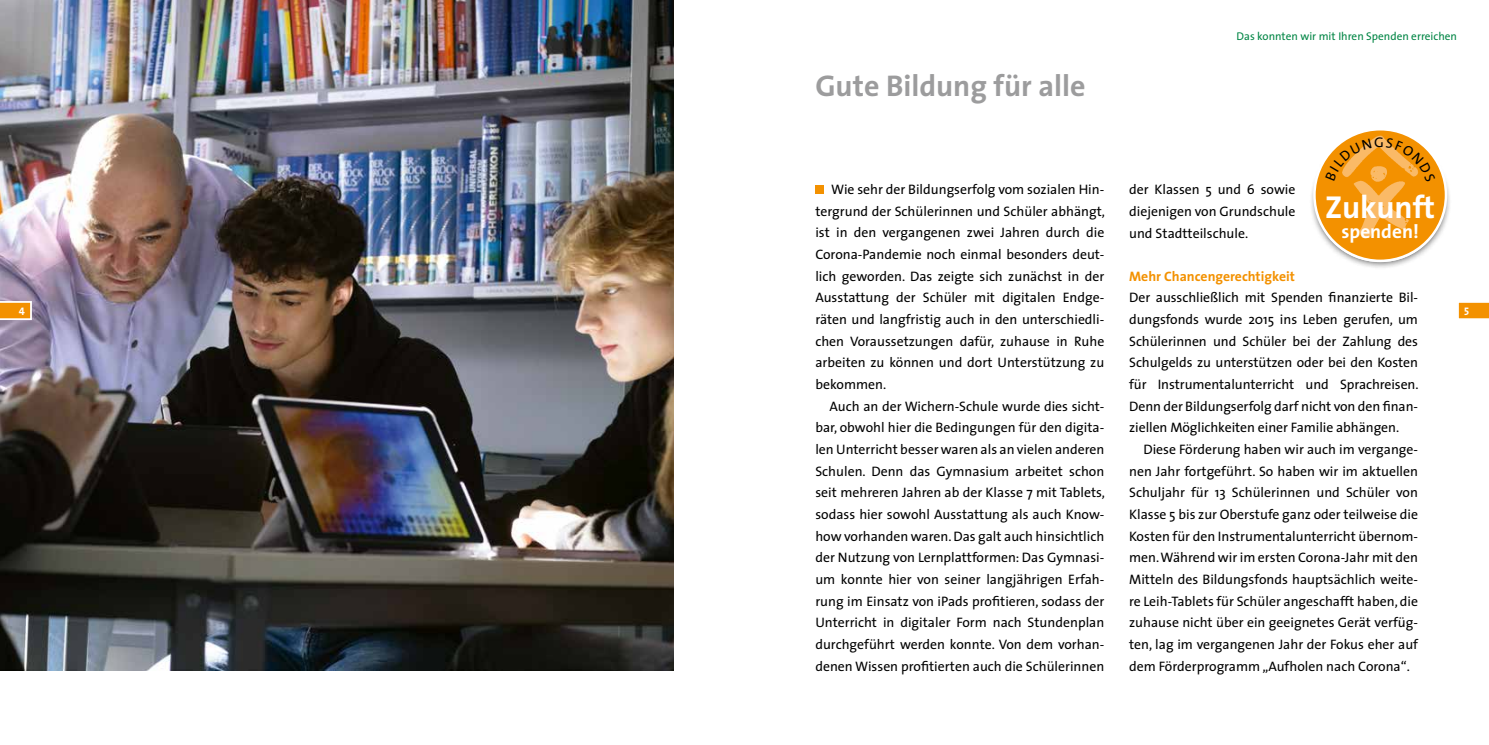
<style>
.page{position:relative;width:1489px;height:745px;background:#fff}
.page>*{position:absolute;margin:0;border:0;box-sizing:border-box;transform-origin:0 0}
.t1{font:700 31.88px "The Sans";letter-spacing:-.005em;color:#fff}
.t2{font:700 30px "The Sans";color:#9c9c9d}
.t3{font:700 19.38px "The Sans";color:#fff}
.t4{font:13.75px/21.6px "The Sans";color:#000;text-align:justify}
.t5{font:700 13.75px "The Sans";color:#f39100}
.t6{font:11.25px "The Sans";color:#008544}
.t7{font:11px "The Sans Bold Caps";color:#fff}
</style>
<div class="page">
<div style="left:1308px;top:134px;width:143px;height:135px;background:#000;opacity:.75"></div>
<div style="left:1314px;top:129px;width:131px;height:132px;background:#f39100;border-radius:50%"></div>
<img style="left:1340px;top:135px;width:79px;height:103px">
<div style="left:815px;top:185px;width:9px;height:9px;background:#f39100"></div>
<img style="left:0;top:0;width:673px;height:670px">
<svg style="left:1458px;top:302px;width:30px;height:17px"></svg>
<svg style="left:0;top:300px;width:33px;height:21px"></svg>
<svg style="left:1325px;top:137px;width:110px;height:45px"></svg>
<h2 class="t2" style="left:815px;top:61px;width:272px">Gute Bildung für alle</h2>
<p class="t6" style="left:1236px;top:27px;width:222px">Das konnten wir mit Ihren Spenden erreichen</p>
<p class="t4" style="left:815px;top:178px;width:291px;text-indent:16px">Wie sehr der Bildungserfolg vom sozialen Hin&shy;tergrund der Schülerinnen und Schüler abhängt, ist in den vergangenen zwei Jahren durch die Corona-Pandemie noch einmal besonders deut&shy;lich geworden. Das zeigte sich zunächst in der Ausstattung der Schüler mit digitalen Endge&shy;räten und langfristig auch in den unterschiedli&shy;chen Voraussetzungen dafür, zuhause in Ruhe arbeiten zu können und dort Unterstützung zu bekommen.</p>
<p class="t4" style="left:815px;top:394px;width:291px;text-indent:14px">Auch an der Wichern-Schule wurde dies sicht&shy;bar, obwohl hier die Bedingungen für den digita&shy;len Unterricht besser waren als an vielen anderen Schulen. Denn das Gymnasium arbeitet schon seit mehreren Jahren ab der Klasse 7 mit Tablets, sodass hier sowohl Ausstattung als auch Know&shy;how vorhanden waren. Das galt auch hinsichtlich der Nutzung von Lernplattformen: Das Gymnasi&shy;um konnte hier von seiner langjährigen Erfah&shy;rung im Einsatz von iPads profitieren, sodass der Unterricht in digitaler Form nach Stundenplan durchgeführt werden konnte. Von dem vorhan&shy;denen Wissen profitierten auch die Schülerinnen</p>
<p class="t4" style="left:1129px;top:178px;width:168px">der Klassen 5 und 6 sowie diejenigen von Grundschule und Stadtteilschule.</p>
<p class="t5" style="left:1129px;top:264px;width:167px">Mehr Chancengerechtigkeit</p>
<p class="t4" style="left:1129px;top:286px;width:291px">Der ausschließlich mit Spenden finanzierte Bil&shy;dungsfonds wurde 2015 ins Leben gerufen, um Schülerinnen und Schüler bei der Zahlung des Schulgelds zu unterstützen oder bei den Kosten für Instrumentalunterricht und Sprachreisen.<br>Denn der Bildungserfolg darf nicht von den finan&shy;ziellen Möglichkeiten einer Familie abhängen.</p>
<p class="t4" style="left:1129px;top:438px;width:290px;text-indent:14px">Diese Förderung haben wir auch im vergange&shy;nen Jahr fortgeführt. So haben wir im aktuellen Schuljahr für 13 Schülerinnen und Schüler von Klasse 5 bis zur Oberstufe ganz oder teilweise die Kosten für den Instrumentalunterricht übernom&shy;men. Während wir im ersten Corona-Jahr mit den Mitteln des Bildungsfonds hauptsächlich weite&shy;re Leih-Tablets für Schüler angeschafft haben, die zuhause nicht über ein geeignetes Gerät verfüg&shy;ten, lag im vergangenen Jahr der Fokus eher auf dem Förderprogramm „Aufholen nach Corona“.</p>
<h1 class="t1" style="left:1325px;top:180px;width:111px">Zukunft</h1>
<h3 class="t3" style="left:1341px;top:215px;width:79px">spenden!</h3>
<p class="t7" style="left:19px;top:301px;width:8px">4</p>
<p class="t7" style="left:1463px;top:301px;width:7px">5</p>
</div>
